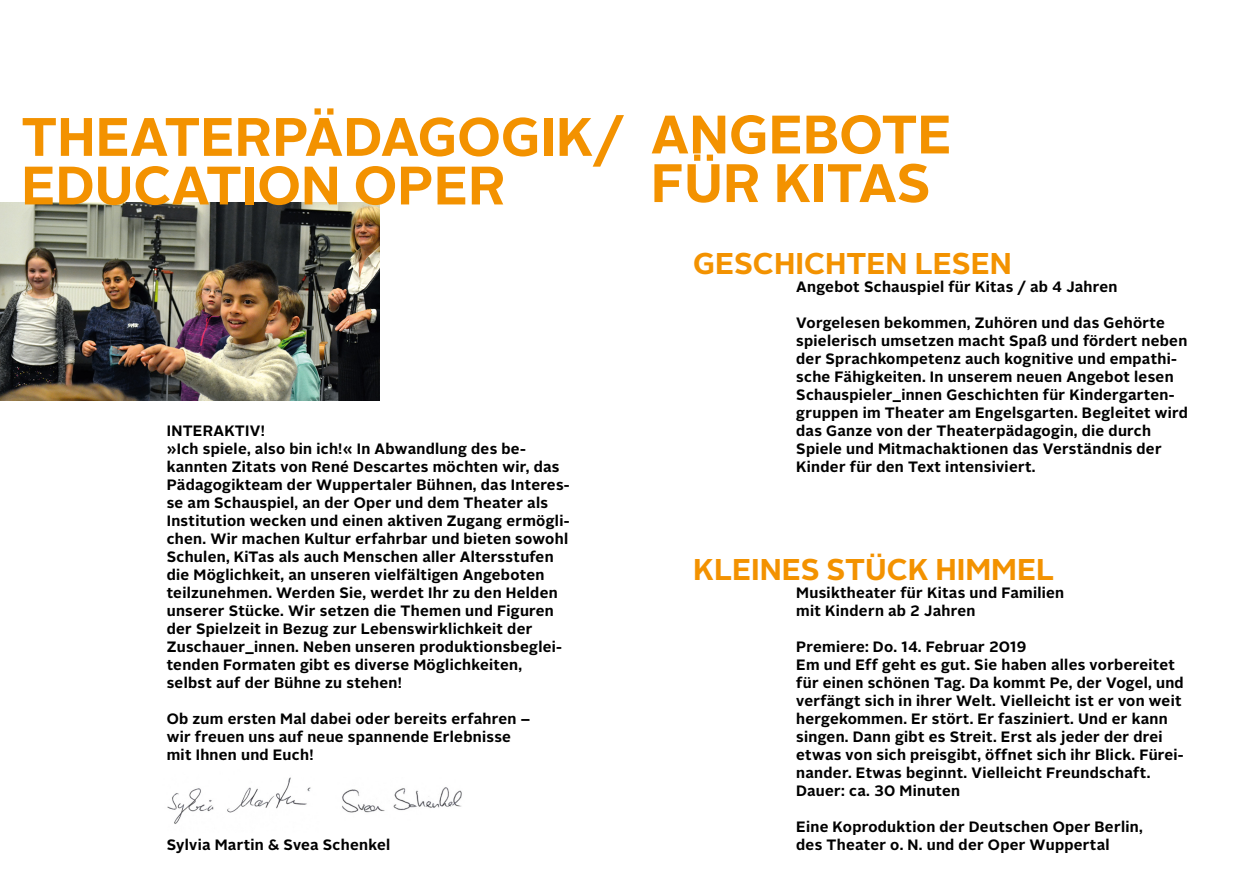
<style>
.page{position:relative;width:1259px;height:893px;background:#fff}
.page>*{position:absolute;margin:0;border:0;box-sizing:border-box;transform-origin:0 0}
.t1{font:700 54px/48.6px "Alright Sans";color:#f39200}
.t2{font:700 30px "Alright Sans";color:#f39200}
.t3{font:700 15px/18px "Alright Sans";letter-spacing:.02em;color:#000}
</style>
<div class="page">
<img style="left:167px;top:777px;width:144px;height:47px">
<img style="left:0;top:202px;width:380px;height:198px">
<img style="left:342px;top:787px;width:120px;height:26px">
<h1 class="t1" style="left:21px;top:113px;width:603px">THEATERPÄDAGOGIK/<br>EDUCATION OPER</h1>
<p class="t3" style="left:167px;top:422px;width:404px">INTERAKTIV!<br>»Ich spiele, also bin ich!« In Abwandlung des be&shy;kannten Zitats von René Descartes möchten wir, das Pädagogikteam der Wuppertaler Bühnen, das Interes&shy;se am Schauspiel, an der Oper und dem Theater als Institution wecken und einen aktiven Zugang ermögli&shy;chen. Wir machen Kultur erfahrbar und bieten sowohl Schulen, KiTas als auch Menschen aller Altersstufen die Möglichkeit, an unseren vielfältigen Angeboten teilzunehmen. Werden Sie, werdet Ihr zu den Helden unserer Stücke. Wir setzen die Themen und Figuren der Spielzeit in Bezug zur Lebenswirklichkeit der Zuschauer_innen. Neben unseren produktionsbeglei&shy;tenden Formaten gibt es diverse Möglichkeiten, selbst auf der Bühne zu stehen!</p>
<p class="t3" style="left:167px;top:710px;width:365px">Ob zum ersten Mal dabei oder bereits erfahren – wir freuen uns auf neue spannende Erlebnisse mit Ihnen und Euch!</p>
<p class="t3" style="left:167px;top:836px;width:225px">Sylvia Martin &amp; Svea Schenkel</p>
<h1 class="t1" style="left:651px;top:111px;width:302px">ANGEBOTE<br>FÜR KITAS</h1>
<h2 class="t2" style="left:693px;top:243px;width:320px">GESCHICHTEN LESEN</h2>
<p class="t3" style="left:796px;top:278px;width:323px">Angebot Schauspiel für Kitas / ab 4 Jahren</p>
<p class="t3" style="left:796px;top:314px;width:393px">Vorgelesen bekommen, Zuhören und das Gehörte spielerisch umsetzen macht Spaß und fördert neben der Sprachkompetenz auch kognitive und empathi&shy;sche Fähigkeiten. In unserem neuen Angebot lesen Schauspieler_innen Geschichten für Kindergarten&shy;gruppen im Theater am Engelsgarten. Begleitet wird das Ganze von der Theaterpädagogin, die durch Spiele und Mitmachaktionen das Verständnis der Kinder für den Text intensiviert.</p>
<h2 class="t2" style="left:693px;top:549px;width:362px">KLEINES STÜCK HIMMEL</h2>
<p class="t3" style="left:796px;top:584px;width:269px">Musiktheater für Kitas und Familien mit Kindern ab 2 Jahren</p>
<p class="t3" style="left:796px;top:638px;width:389px">Premiere: Do. 14. Februar 2019<br>Em und Eff geht es gut. Sie haben alles vorbereitet für einen schönen Tag. Da kommt Pe, der Vogel, und verfängt sich in ihrer Welt. Vielleicht ist er von weit hergekommen. Er stört. Er fasziniert. Und er kann singen. Dann gibt es Streit. Erst als jeder der drei etwas von sich preisgibt, öffnet sich ihr Blick. Fürei&shy;nander. Etwas beginnt. Vielleicht Freundschaft.<br>Dauer: ca. 30 Minuten</p>
<p class="t3" style="left:796px;top:818px;width:348px">Eine Koproduktion der Deutschen Oper Berlin, des Theater o. N. und der Oper Wuppertal</p>
</div>
